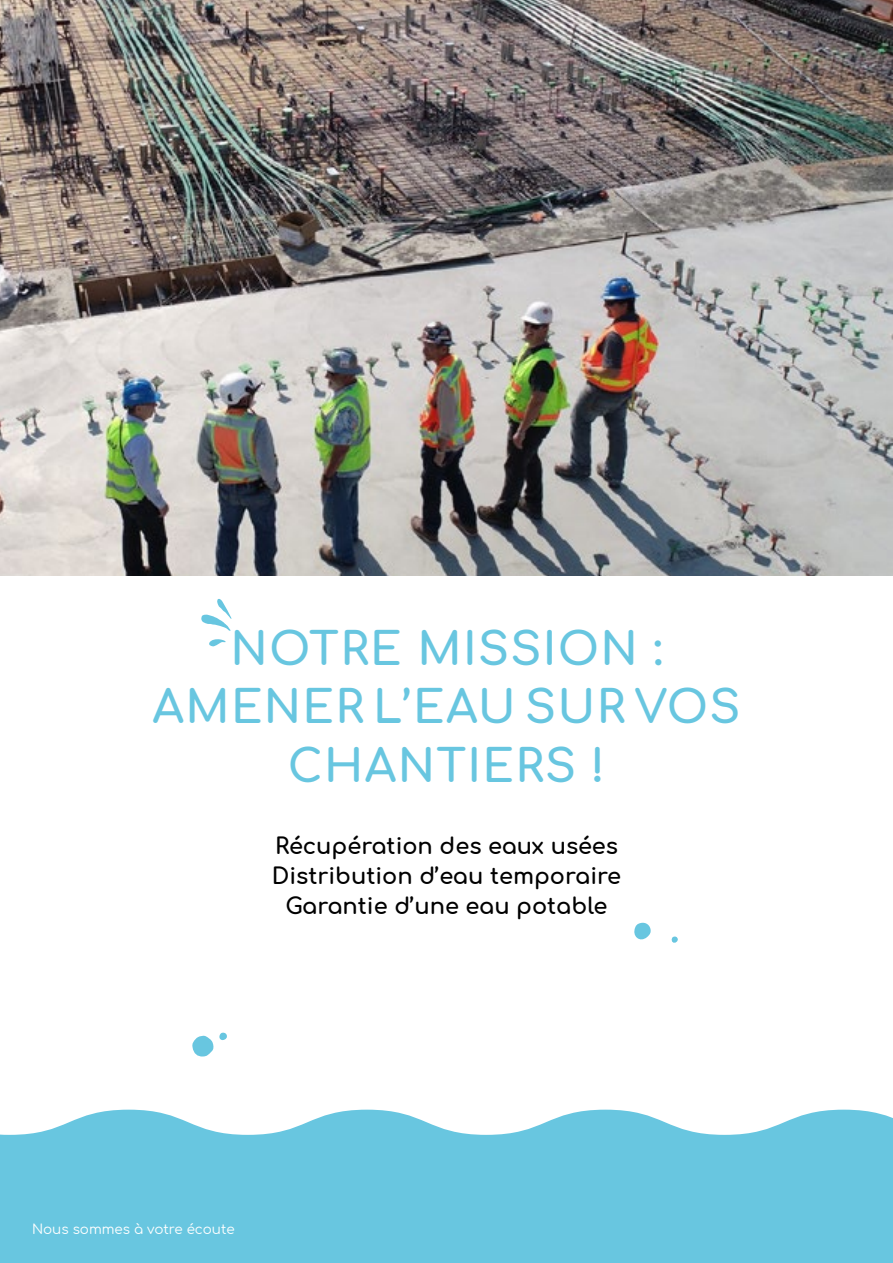
<style>
.page{position:relative;width:893px;height:1263px;background:#fff}
.page>*{position:absolute;margin:0;border:0;box-sizing:border-box;transform-origin:0 0}
.t1{font:700 45px/58.5px "Comfortaa";letter-spacing:.03em;color:#68c6e0;text-align:center}
.t2{font:700 22.5px/30px "Comfortaa";color:#000;text-align:center}
.t3{font:13.5px "Comfortaa";color:#fff}
</style>
<div class="page">
<img style="left:0;top:0;width:893px;height:576px">
<svg style="left:0;top:1110px;width:893px;height:153px;background:#73cae2"></svg>
<svg style="left:671px;top:936px;width:7px;height:7px"></svg>
<svg style="left:634px;top:922px;width:17px;height:18px"></svg>
<svg style="left:201px;top:599px;width:31px;height:48px"></svg>
<svg style="left:192px;top:1032px;width:35px;height:25px"></svg>
<h1 class="t1" style="left:152px;top:612px;width:590px">NOTRE MISSION :<br>AMENER L’EAU SUR VOS<br>CHANTIERS !</h1>
<p class="t2" style="left:272px;top:827px;width:351px">Récupération des eaux usées<br>Distribution d’eau temporaire<br>Garantie d’une eau potable</p>
<p class="t3" style="left:32px;top:1217px;width:204px">Nous sommes à votre écoute</p>
</div>
